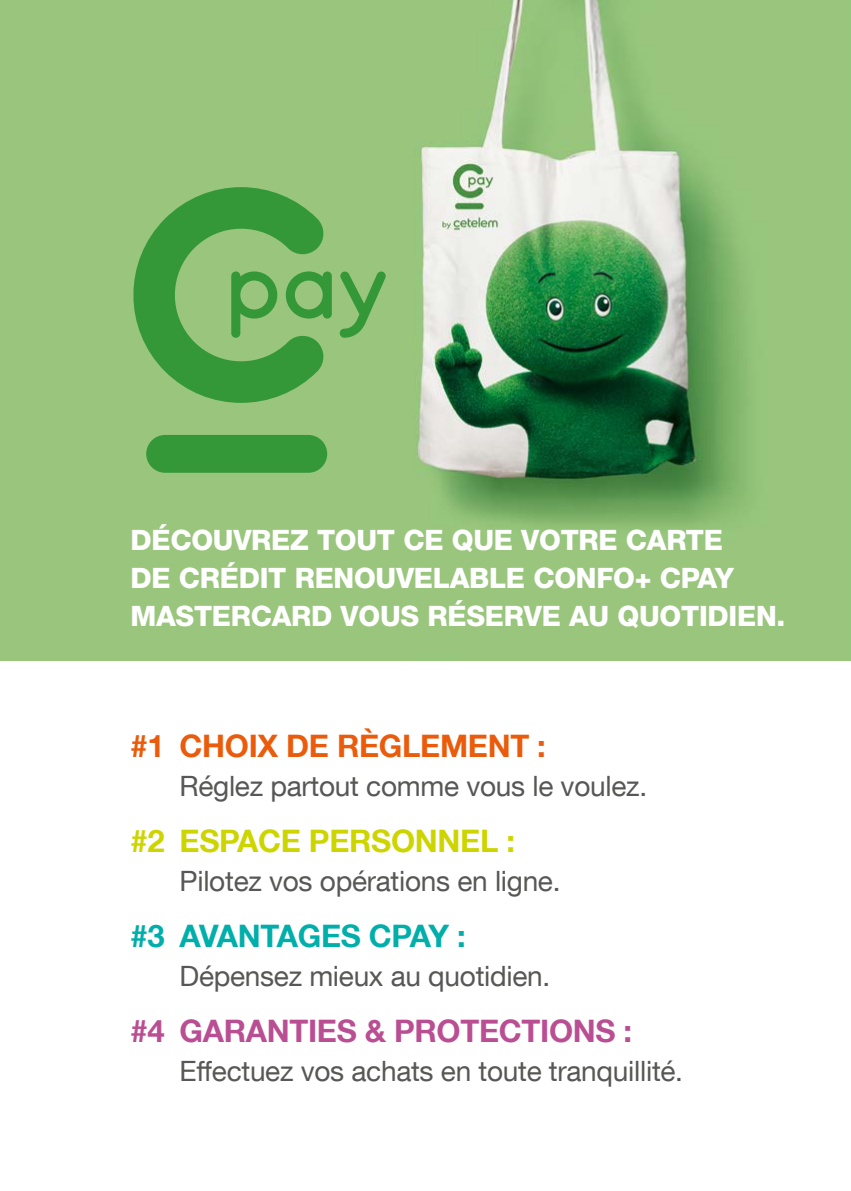
<style>
.page{position:relative;width:851px;height:1191px;background:#fff}
.page>*{position:absolute;margin:0;border:0;box-sizing:border-box;transform-origin:0 0}
.t1{font:700 31px "Helvetica Neue LT Com";letter-spacing:-.01em;color:#ba4e93}
.t2{font:700 31px "Helvetica Neue LT Com";letter-spacing:-.01em;color:#ea5b0b}
.t3{font:700 31px "Helvetica Neue LT Com";letter-spacing:-.01em;color:#cdd500}
.t4{font:700 31px "Helvetica Neue LT Com";letter-spacing:-.01em;color:#00aeaa}
.t5{font:28px "Helvetica Neue LT Com";letter-spacing:-.01em;color:#575756}
.t6{font:800 28px/38px "Helvetica Neue LT Com";letter-spacing:-.01em;color:#fff}
</style>
<div class="page">
<img style="left:0;top:0;width:850px;height:660px">
<div style="left:146px;top:435px;width:181px;height:38px;background:#349839;border-radius:19px"></div>
<svg style="left:123px;top:187px;width:202px;height:216px;background:#69af5c"></svg>
<svg style="left:231px;top:271px;width:46px;height:67px;background:#6bb05d"></svg>
<svg style="left:286px;top:271px;width:46px;height:47px;background:#5fab56"></svg>
<svg style="left:339px;top:271px;width:47px;height:67px;background:#76b565"></svg>
<p class="t6" style="left:130px;top:521px;width:656px">DÉCOUVREZ TOUT CE QUE VOTRE CARTE<br>DE CRÉDIT RENOUVELABLE CONFO+ CPAY<br>MASTERCARD VOUS RÉSERVE AU QUOTIDIEN.</p>
<p class="t2" style="left:130px;top:726px;width:417px">#1 CHOIX DE RÈGLEMENT :</p>
<p class="t5" style="left:179px;top:768px;width:469px">Réglez partout comme vous le voulez.</p>
<p class="t3" style="left:130px;top:821px;width:386px">#2 ESPACE PERSONNEL :</p>
<p class="t5" style="left:179px;top:863px;width:382px">Pilotez vos opérations en ligne.</p>
<p class="t4" style="left:130px;top:916px;width:336px">#3 AVANTAGES CPAY :</p>
<p class="t5" style="left:179px;top:958px;width:372px">Dépensez mieux au quotidien.</p>
<p class="t1" style="left:130px;top:1011px;width:503px">#4 GARANTIES &amp; PROTECTIONS :</p>
<p class="t5" style="left:179px;top:1053px;width:505px">Effectuez vos achats en toute tranquillité.</p>
</div>
